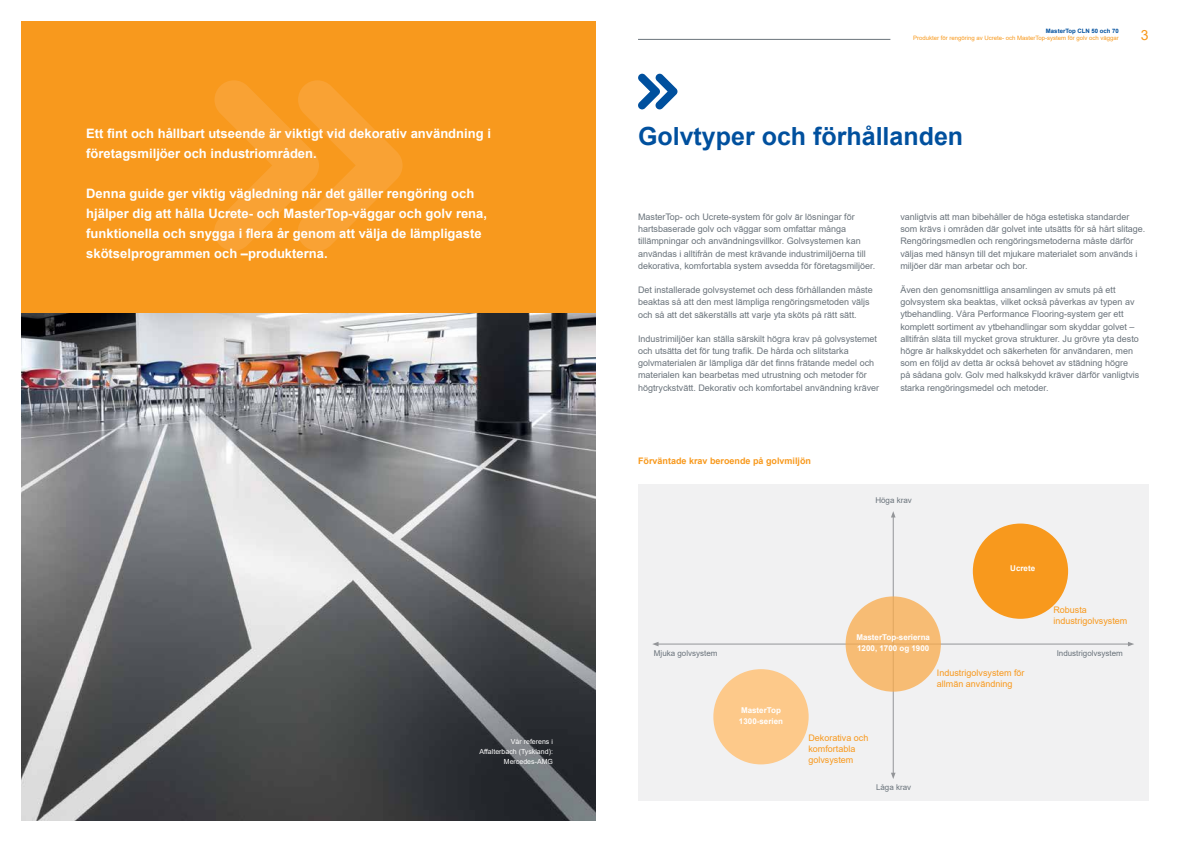
<style>
.page{position:relative;width:1191px;height:842px;background:#fff}
.page>*{position:absolute;margin:0;border:0;box-sizing:border-box;transform-origin:0 0}
.t1{font:700 25px "Arial";color:#00509e}
.t2{font:14px "Arial";color:#f8991d}
.t3{font:700 13px/20px "Arial";color:#fff}
.t4{font:9px/12.2px "Arial";color:#6a737b}
.t5{font:9px/11px "Arial";color:#f8991d}
.t6{font:700 9px "Arial";color:#f8991d}
.t7{font:700 8px/11px "Arial";color:#fff}
.t8{font:8px "Arial";color:#6a737b}
.t9{font:7px/9.9px "Arial";color:#fff;text-align:right}
.t10{font:6px "Arial";color:#f8991d}
.t11{font:700 6px "Arial";color:#00509e}
</style>
<div class="page">
<hr style="left:638px;top:39px;width:252px;height:1px;background:#6a737b">
<div style="left:638px;top:484px;width:511px;height:317px;background:#f1f1f2"></div>
<img style="left:21px;top:313px;width:574px;height:508px">
<svg style="left:638px;top:74px;width:39px;height:35px"></svg>
<div style="left:21px;top:21px;width:574px;height:292px;background:#f8991d"></div>
<svg style="left:214px;top:80px;width:188px;height:171px"></svg>
<hr style="left:893px;top:516px;width:1px;height:258px;background:#939598">
<svg style="left:891px;top:511px;width:4px;height:6px"></svg>
<svg style="left:891px;top:773px;width:4px;height:6px"></svg>
<div style="left:713px;top:669px;width:95px;height:95px;background:#fdc98a;border-radius:50%"></div>
<hr style="left:657px;top:644px;width:472px;height:1px;background:#939598">
<svg style="left:652px;top:642px;width:6px;height:4px"></svg>
<svg style="left:1128px;top:642px;width:6px;height:4px"></svg>
<div style="left:972px;top:523px;width:96px;height:96px;background:#f8991d;border-radius:50%"></div>
<div style="left:845px;top:596px;width:96px;height:96px;background:#f7bc74;border-radius:50%"></div>
<h3 class="t3" style="left:86px;top:123px;width:406px">Ett fint och hållbart utseende är viktigt vid dekorativ användning i företagsmiljöer och industriområden.</h3>
<h3 class="t3" style="left:86px;top:183px;width:402px">Denna guide ger viktig vägledning när det gäller rengöring och hjälper dig att hålla Ucrete- och MasterTop-väggar och golv rena, funktionella och snygga i flera år genom att välja de lämpligaste skötselprogrammen och –produkterna.</h3>
<p class="t9" style="left:479px;top:737px;width:75px">Vår referens i<br>Affalterbach (Tyskland):<br>Mercedes-AMG</p>
<p class="t11" style="left:1046px;top:26px;width:74px">MasterTop CLN 50 och 70</p>
<p class="t10" style="left:913px;top:33px;width:207px">Produkter för rengöring av Ucrete- och MasterTop-system för golv och väggar</p>
<h2 class="t2" style="left:1140px;top:25px;width:9px">3</h2>
<h1 class="t1" style="left:638px;top:119px;width:327px">Golvtyper och förhållanden</h1>
<p class="t4" style="left:638px;top:211px;width:239px">MasterTop- och Ucrete-system för golv är lösningar för hartsbaserade golv och väggar som omfattar många tillämpningar och användningsvillkor. Golvsystemen kan användas i alltifrån de mest krävande industrimiljöerna till dekorativa, komfortabla system avsedda för företagsmiljöer.</p>
<p class="t4" style="left:638px;top:284px;width:236px">Det installerade golvsystemet och dess förhållanden måste beaktas så att den mest lämpliga rengöringsmetoden väljs och så att det säkerställs att varje yta sköts på rätt sätt.</p>
<p class="t4" style="left:638px;top:333px;width:243px">Industrimiljöer kan ställa särskilt högra krav på golvsystemet och utsätta det för tung trafik. De hårda och slitstarka golvmaterialen är lämpliga där det finns frätande medel och materialen kan bearbetas med utrustning och metoder för högtryckstvätt. Dekorativ och komfortabel användning kräver</p>
<p class="t4" style="left:900px;top:211px;width:247px">vanligtvis att man bibehåller de höga estetiska standarder som krävs i områden där golvet inte utsätts för så hårt slitage.<br>Rengöringsmedlen och rengöringsmetoderna måste därför väljas med hänsyn till det mjukare materialet som används i miljöer där man arbetar och bor.</p>
<p class="t4" style="left:900px;top:284px;width:240px">Även den genomsnittliga ansamlingen av smuts på ett golvsystem ska beaktas, vilket också påverkas av typen av ytbehandling. Våra Performance Flooring-system ger ett komplett sortiment av ytbehandlingar som skyddar golvet – alltifrån släta till mycket grova strukturer. Ju grövre yta desto högre är halkskyddet och säkerheten för användaren, men som en följd av detta är också behovet av städning högre på sådana golv. Golv med halkskydd kräver därför vanligtvis starka rengöringsmedel och metoder.</p>
<p class="t6" style="left:638px;top:454px;width:175px">Förväntade krav beroende på golvmiljön</p>
<p class="t8" style="left:875px;top:495px;width:38px">Höga krav</p>
<p class="t7" style="left:1010px;top:562px;width:26px">Ucrete</p>
<p class="t5" style="left:1053px;top:604px;width:76px">Robusta industrigolvsystem</p>
<p class="t7" style="left:856px;top:631px;width:75px">MasterTop-serierna<br>1200, 1700 og 1900</p>
<p class="t8" style="left:654px;top:648px;width:65px">Mjuka golvsystem</p>
<p class="t8" style="left:1056px;top:648px;width:68px">Industrigolvsystem</p>
<p class="t7" style="left:739px;top:705px;width:46px">MasterTop<br>1300-serien</p>
<p class="t5" style="left:808px;top:732px;width:62px">Dekorativa och komfortabla golvsystem</p>
<p class="t8" style="left:876px;top:782px;width:37px">Låga krav</p>
<p class="t5" style="left:937px;top:667px;width:89px">Industrigolvsystem för allmän användning</p>
</div>
